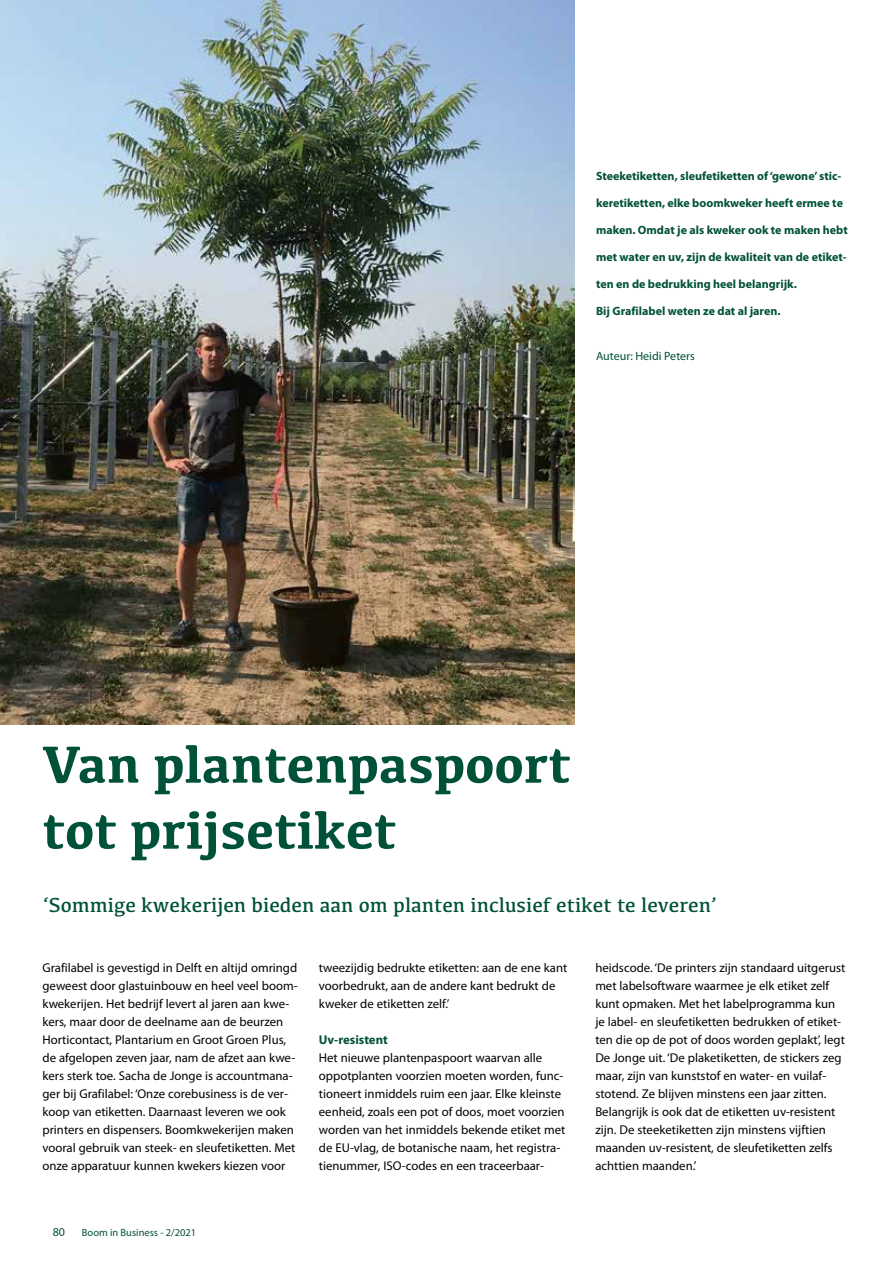
<style>
.page{position:relative;width:893px;height:1263px;background:#fff}
.page>*{position:absolute;margin:0;border:0;box-sizing:border-box;transform-origin:0 0}
.t1{font:700 54px/66px "Kefa";color:#005139}
.t2{font:21px "Kefa";color:#005139}
.t3{font:12.75px/18px "Myriad Pro";color:#000}
.t4{font:700 12.75px "Myriad Pro";color:#005139}
.t5{font:700 12px "Myriad Pro";color:#005139}
.t6{font:12px "Myriad Pro";color:#005139}
.t7{font:10.5px "Myriad Pro";color:#005139}
</style>
<div class="page">
<img style="left:0;top:0;width:574px;height:725px">
<p class="t5" style="left:596px;top:168px;width:247px">Steeketiketten, sleufetiketten of ‘gewone’ stic-</p>
<p class="t5" style="left:596px;top:195px;width:248px">keretiketten, elke boomkweker heeft ermee te</p>
<p class="t5" style="left:596px;top:222px;width:253px">maken. Omdat je als kweker ook te maken hebt</p>
<p class="t5" style="left:596px;top:249px;width:252px">met water en uv, zijn de kwaliteit van de etiket-</p>
<p class="t5" style="left:596px;top:276px;width:202px">ten en de bedrukking heel belangrijk.</p>
<p class="t5" style="left:596px;top:303px;width:186px">Bij Grafilabel weten ze dat al jaren.</p>
<p class="t6" style="left:596px;top:349px;width:100px">Auteur: Heidi Peters</p>
<h1 class="t1" style="left:43px;top:729px;width:530px">Van plantenpaspoort tot prijsetiket</h1>
<h2 class="t2" style="left:43px;top:892px;width:675px">‘Sommige kwekerijen bieden aan om planten inclusief etiket te leveren’</h2>
<p class="t3" style="left:43px;top:959px;width:257px">Grafilabel is gevestigd in Delft en altijd omringd geweest door glastuinbouw en heel veel boom&shy;kwekerijen. Het bedrijf levert al jaren aan kwe&shy;kers, maar door de deelname aan de beurzen Horticontact, Plantarium en Groot Groen Plus, de afgelopen zeven jaar, nam de afzet aan kwe&shy;kers sterk toe. Sacha de Jonge is accountmana&shy;ger bij Grafilabel: ‘Onze corebusiness is de ver&shy;koop van etiketten. Daarnaast leveren we ook printers en dispensers. Boomkwekerijen maken vooral gebruik van steek- en sleufetiketten. Met onze apparatuur kunnen kwekers kiezen voor</p>
<p class="t3" style="left:319px;top:959px;width:250px">tweezijdig bedrukte etiketten: aan de ene kant voorbedrukt, aan de andere kant bedrukt de kweker de etiketten zelf.’</p>
<p class="t4" style="left:319px;top:1031px;width:70px">Uv-resistent</p>
<p class="t3" style="left:319px;top:1049px;width:248px">Het nieuwe plantenpaspoort waarvan alle oppotplanten voorzien moeten worden, func&shy;tioneert inmiddels ruim een jaar. Elke kleinste eenheid, zoals een pot of doos, moet voorzien worden van het inmiddels bekende etiket met de EU-vlag, de botanische naam, het registra&shy;tienummer, ISO-codes en een traceerbaar-</p>
<p class="t6" style="left:53px;top:1224px;width:14px">80</p>
<p class="t7" style="left:82px;top:1226px;width:116px">Boom in Business - 2/2021</p>
<p class="t3" style="left:595px;top:959px;width:251px">heidscode. ‘De printers zijn standaard uitgerust met labelsoftware waarmee je elk etiket zelf kunt opmaken. Met het labelprogramma kun je label- en sleufetiketten bedrukken of etiket&shy;ten die op de pot of doos worden geplakt’, legt De Jonge uit. ‘De plaketiketten, de stickers zeg maar, zijn van kunststof en water- en vuilaf&shy;stotend. Ze blijven minstens een jaar zitten.<br>Belangrijk is ook dat de etiketten uv-resistent zijn. De steeketiketten zijn minstens vijftien maanden uv-resistent, de sleufetiketten zelfs achttien maanden.’</p>
</div>
